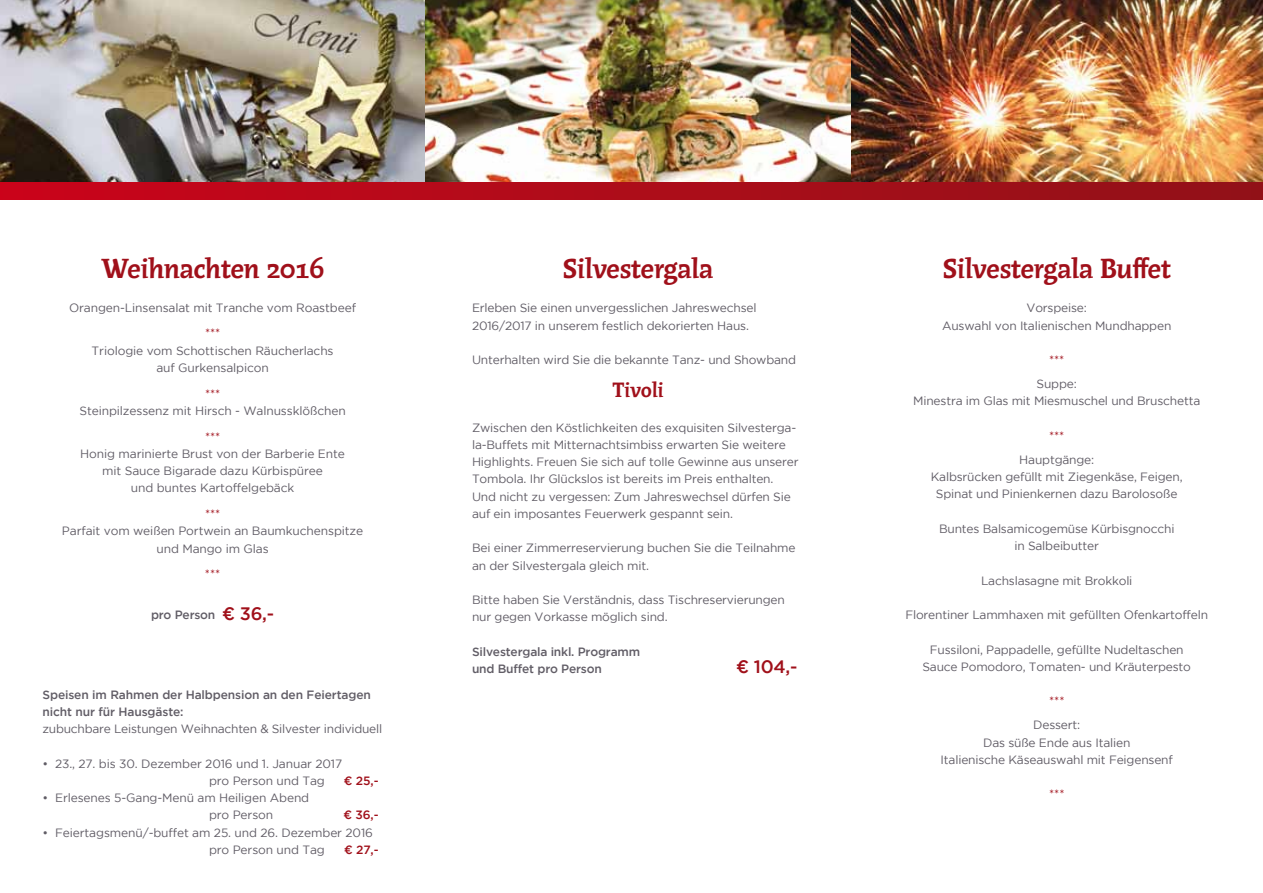
<style>
.page{position:relative;width:1263px;height:893px;background:#fff}
.page>*{position:absolute;margin:0;border:0;box-sizing:border-box;transform-origin:0 0}
.t1{font:30px "Rayuela Negra";letter-spacing:-.02em;color:#a0101a}
.t2{font:22.5px "Rayuela Negra";letter-spacing:-.015em;color:#a0101a}
.t3{font:500 18px "Gotham";color:#a0101a}
.t4{font:12px/17.2px "Gotham";letter-spacing:-.015em;color:#615d66;text-align:center}
.t5{font:500 12px/17.2px "Gotham";letter-spacing:-.01em;color:#615d66}
.t6{font:12px "Gotham";color:#a0101a}
.t7{font:500 12px "Gotham";color:#a0101a}
.s1{font-size:18px;color:#a0101a}
</style>
<div class="page">
<img style="left:850px;top:0;width:413px;height:183px">
<img style="left:0;top:0;width:425px;height:183px">
<img style="left:425px;top:0;width:425px;height:183px">
<div style="left:0;top:183px;width:1263px;height:17px;background:linear-gradient(to right,#ca041b,#911318)"></div>
<h1 class="t1" style="left:101px;top:252px;width:224px">Weihnachten 2016</h1>
<p class="t4" style="left:69px;top:299px;width:288px">Orangen-Linsensalat mit Tranche vom Roastbeef</p>
<p class="t6" style="left:205px;top:327px;width:17px">***</p>
<p class="t4" style="left:92px;top:342px;width:243px">Triologie vom Schottischen Räucherlachs auf Gurkensalpicon</p>
<p class="t6" style="left:205px;top:387px;width:17px">***</p>
<p class="t4" style="left:79px;top:402px;width:268px">Steinpilzessenz mit Hirsch - Walnussklößchen</p>
<p class="t6" style="left:205px;top:430px;width:17px">***</p>
<p class="t4" style="left:80px;top:445px;width:266px">Honig marinierte Brust von der Barberie Ente mit Sauce Bigarade dazu Kürbispüree<br>und buntes Kartoffelgebäck</p>
<p class="t6" style="left:205px;top:507px;width:17px">***</p>
<p class="t4" style="left:62px;top:522px;width:303px">Parfait vom weißen Portwein an Baumkuchenspitze und Mango im Glas</p>
<p class="t6" style="left:205px;top:568px;width:17px">***</p>
<p class="t5" style="left:151px;top:606px;width:125px">pro Person <span class="s1">¤ 36,-</span></p>
<p class="t5" style="left:43px;top:686px;width:330px">Speisen im Rahmen der Halbpension an den Feiertagen nicht nur für Hausgäste:</p>
<p class="t4" style="left:43px;top:720px;width:341px">zubuchbare Leistungen Weihnachten &amp; Silvester individuell</p>
<p class="t4" style="left:209px;top:755px;width:135px;text-align:left;text-indent:-166px">• 23., 27. bis 30. Dezember 2016 und 1. Januar 2017 pro Person und Tag</p>
<p class="t7" style="left:344px;top:774px;width:36px">¤ 25,-</p>
<p class="t4" style="left:209px;top:789px;width:102px;text-align:left;text-indent:-166px">• Erlesenes 5-Gang-Menü am Heiligen Abend pro Person</p>
<p class="t7" style="left:343px;top:808px;width:37px">¤ 36,-</p>
<p class="t4" style="left:209px;top:824px;width:165px;text-align:left;text-indent:-166px">• Feiertagsmenü/-buffet am 25. und 26. Dezember 2016 pro Person und Tag</p>
<p class="t7" style="left:344px;top:843px;width:36px">¤ 27,-</p>
<h1 class="t1" style="left:562px;top:252px;width:153px">Silvestergala</h1>
<p class="t4" style="left:472px;top:299px;width:286px;text-align:left">Erleben Sie einen unvergesslichen Jahreswechsel<br>2016/2017 in unserem festlich dekorierten Haus.</p>
<p class="t4" style="left:472px;top:351px;width:326px">Unterhalten wird Sie die bekannte Tanz- und Showband</p>
<h2 class="t2" style="left:612px;top:378px;width:53px">Tivoli</h2>
<p class="t4" style="left:472px;top:418px;width:328px;text-align:left">Zwischen den Köstlichkeiten des exquisiten Silvesterga&shy;la-Buffets mit Mitternachtsimbiss erwarten Sie weitere Highlights. Freuen Sie sich auf tolle Gewinne aus unserer Tombola. Ihr Glückslos ist bereits im Preis enthalten.<br>Und nicht zu vergessen: Zum Jahreswechsel dürfen Sie auf ein imposantes Feuerwerk gespannt sein.</p>
<p class="t4" style="left:472px;top:539px;width:325px;text-align:left">Bei einer Zimmerreservierung buchen Sie die Teilnahme an der Silvestergala gleich mit.</p>
<p class="t4" style="left:472px;top:591px;width:314px;text-align:left">Bitte haben Sie Verständnis, dass Tischreservierungen nur gegen Vorkasse möglich sind.</p>
<p class="t5" style="left:472px;top:643px;width:170px">Silvestergala inkl. Programm und Buffet pro Person</p>
<h3 class="t3" style="left:736px;top:656px;width:63px">¤ 104,-</h3>
<h1 class="t1" style="left:942px;top:252px;width:231px">Silvestergala Buffet</h1>
<p class="t4" style="left:942px;top:299px;width:231px">Vorspeise:<br>Auswahl von Italienischen Mundhappen</p>
<p class="t6" style="left:1049px;top:353px;width:17px">***</p>
<p class="t4" style="left:913px;top:375px;width:289px">Suppe:<br>Minestra im Glas mit Miesmuschel und Bruschetta</p>
<p class="t6" style="left:1049px;top:429px;width:17px">***</p>
<p class="t4" style="left:931px;top:451px;width:253px">Hauptgänge:<br>Kalbsrücken gefüllt mit Ziegenkäse, Feigen,<br>Spinat und Pinienkernen dazu Barolosoße</p>
<p class="t4" style="left:939px;top:520px;width:237px">Buntes Balsamicogemüse Kürbisgnocchi in Salbeibutter</p>
<p class="t4" style="left:981px;top:571px;width:153px">Lachslasagne mit Brokkoli</p>
<p class="t4" style="left:905px;top:606px;width:304px">Florentiner Lammhaxen mit gefüllten Ofenkartoffeln</p>
<p class="t4" style="left:922px;top:640px;width:270px">Fussiloni, Pappadelle, gefüllte Nudeltaschen<br>Sauce Pomodoro, Tomaten- und Kräuterpesto</p>
<p class="t6" style="left:1049px;top:694px;width:17px">***</p>
<p class="t4" style="left:941px;top:716px;width:234px">Dessert:<br>Das süße Ende aus Italien<br>Italienische Käseauswahl mit Feigensenf</p>
<p class="t6" style="left:1049px;top:787px;width:17px">***</p>
</div>
